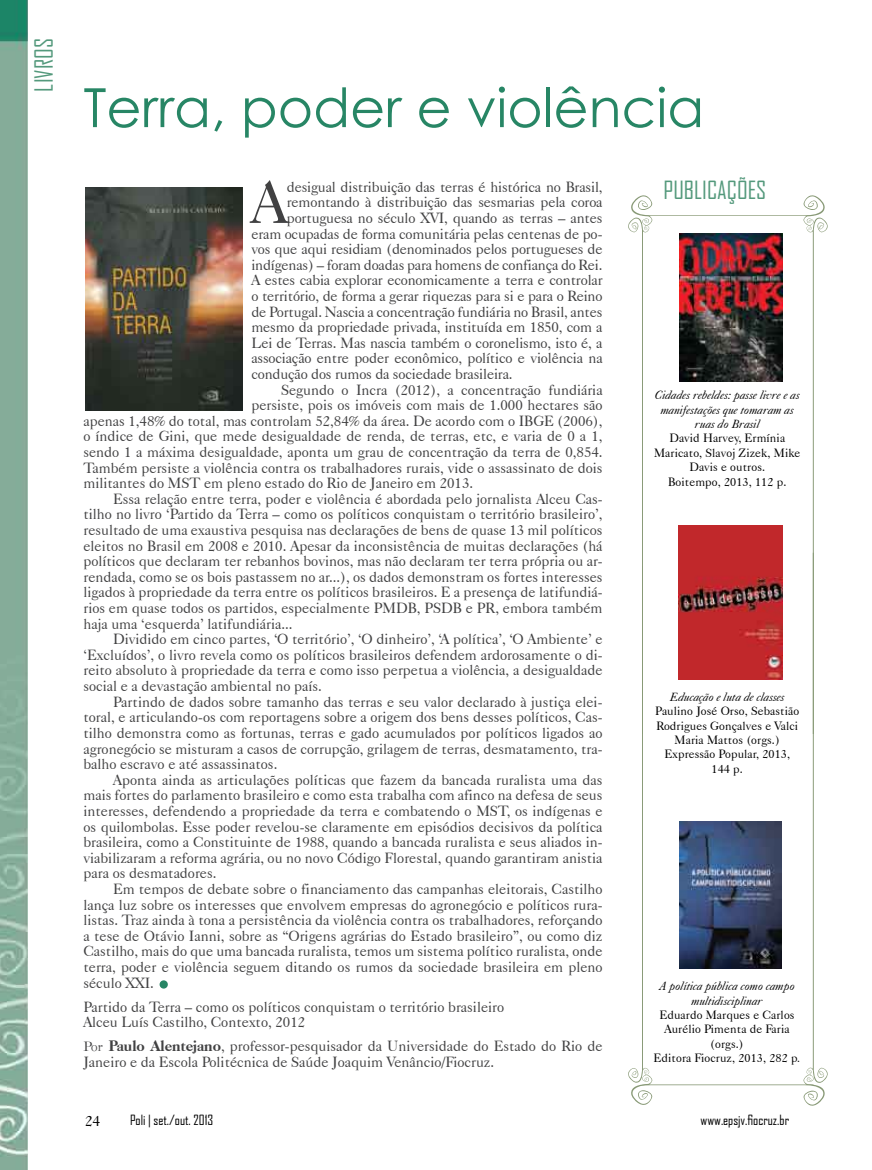
<style>
.page{position:relative;width:872px;height:1170px;background:#fff}
.page>*{position:absolute;margin:0;border:0;box-sizing:border-box;transform-origin:0 0}
.t1{font:59.7px "Caslon 540 BT";color:#414142}
.t2{font:54px "Century Gothic";color:#278665}
.t3{font:24px "Agency FB";color:#54997c}
.t4{font:15px "Caslon 540 BT";color:#000}
.t5{font:14.7px/15.6px "Caslon 540 BT";color:#414142}
.t6{font:13.5px "Agency FB";color:#000}
.t7{font:12px/14.4px "Caslon 540 BT";letter-spacing:.01em;color:#000;text-align:center}
.t8{font:italic 12px/14.4px "Caslon 540 BT";letter-spacing:.01em;color:#000;text-align:center}
.s1{font-family:"Caslon Old Face BT"}
.s2{font-family:"Caslon Old Face BT";font-weight:800}
.s3{font-style:italic}
</style>
<div class="page">
<img style="left:0;top:0;width:28px;height:1169px">
<svg style="left:642px;top:195px;width:186px;height:357px"></svg>
<svg style="left:642px;top:552px;width:186px;height:554px"></svg>
<div style="left:160px;top:980px;width:8px;height:8px;background:#278665;border-radius:50%"></div>
<img style="left:679px;top:233px;width:103px;height:149px">
<img style="left:679px;top:526px;width:103px;height:153px">
<img style="left:680px;top:821px;width:101px;height:147px">
<img style="left:86px;top:187px;width:156px;height:224px">
<h3 class="t3" style="left:29px;top:91px;width:52px;rotate:-90deg">livros</h3>
<h2 class="t2" style="left:83px;top:70px;width:622px">Terra, poder e violência</h2>
<h1 class="t1" style="left:251px;top:165px;width:38px">A</h1>
<p class="t5" style="left:287px;top:178px;width:317px">desigual distribuição das terras é histórica no Brasil,</p>
<p class="t5" style="left:287px;top:194px;width:317px">remontando à distribuição das sesmarias pela coroa</p>
<p class="t5" style="left:287px;top:210px;width:317px">portuguesa no século XVI, quando as terras – antes</p>
<p class="t5" style="left:251px;top:225px;width:353px">eram ocupadas de forma comunitária pelas centenas de po-</p>
<p class="t5" style="left:251px;top:241px;width:353px">vos que aqui residiam (denominados pelos portugueses de</p>
<p class="t5" style="left:251px;top:256px;width:353px">indígenas) – foram doadas para homens de confiança do Rei.</p>
<p class="t5" style="left:251px;top:272px;width:353px">A estes cabia explorar economicamente a terra e controlar</p>
<p class="t5" style="left:251px;top:288px;width:352px">o território, de forma a gerar riquezas para si e para o Reino</p>
<p class="t5" style="left:251px;top:303px;width:353px">de Portugal. Nascia a concentração fundiária no Brasil, antes</p>
<p class="t5" style="left:251px;top:319px;width:353px">mesmo da propriedade privada, instituída em 1850, com a</p>
<p class="t5" style="left:251px;top:334px;width:352px">Lei de Terras. Mas nascia também o coronelismo, isto é, a</p>
<p class="t5" style="left:251px;top:350px;width:353px">associação entre poder econômico, político e violência na</p>
<p class="t5" style="left:251px;top:366px;width:263px">condução dos rumos da sociedade brasileira.</p>
<p class="t5" style="left:281px;top:381px;width:323px">Segundo o Incra (2012), a concentração fundiária</p>
<p class="t5" style="left:251px;top:397px;width:353px">persiste, pois os imóveis com mais de 1.000 hectares são</p>
<p class="t5" style="left:83px;top:412px;width:520px">apenas 1,48% do total, mas controlam 52,84% da área. De acordo com o IBGE (2006),</p>
<p class="t5" style="left:83px;top:428px;width:520px">o índice de Gini, que mede desigualdade de renda, de terras, etc, e varia de 0 a 1,</p>
<p class="t5" style="left:83px;top:444px;width:520px">sendo 1 a máxima desigualdade, aponta um grau de concentração da terra de 0,854.</p>
<p class="t5" style="left:83px;top:459px;width:520px">Também persiste a violência contra os trabalhadores rurais, vide o assassinato de dois</p>
<p class="t5" style="left:83px;top:475px;width:391px">militantes do MST em pleno estado do Rio de Janeiro em 2013.</p>
<p class="t5" style="left:113px;top:490px;width:491px">Essa relação entre terra, poder e violência é abordada pelo jornalista Alceu Cas-</p>
<p class="t5" style="left:83px;top:506px;width:520px">tilho no livro ‘Partido da Terra – como os políticos conquistam o território brasileiro’,</p>
<p class="t5" style="left:83px;top:522px;width:520px">resultado de uma exaustiva pesquisa nas declarações de bens de quase 13 mil políticos</p>
<p class="t5" style="left:83px;top:537px;width:520px">eleitos no Brasil em 2008 e 2010. Apesar da inconsistência de muitas declarações (há</p>
<p class="t5" style="left:83px;top:553px;width:520px">políticos que declaram ter rebanhos bovinos, mas não declaram ter terra própria ou ar-</p>
<p class="t5" style="left:83px;top:568px;width:520px">rendada, como se os bois pastassem no ar...), os dados demonstram os fortes interesses</p>
<p class="t5" style="left:83px;top:584px;width:520px">ligados à propriedade da terra entre os políticos brasileiros. E a presença de latifundiá-</p>
<p class="t5" style="left:83px;top:600px;width:520px">rios em quase todos os partidos, especialmente PMDB, PSDB e PR, embora também</p>
<p class="t5" style="left:83px;top:615px;width:211px">haja uma ‘esquerda’ latifundiária...</p>
<p class="t5" style="left:113px;top:631px;width:491px">Dividido em cinco partes, ‘O território’, ‘O dinheiro’, ‘A política’, ‘O Ambiente’ e</p>
<p class="t5" style="left:83px;top:646px;width:520px">‘Excluídos’, o livro revela como os políticos brasileiros defendem ardorosamente o di-</p>
<p class="t5" style="left:83px;top:662px;width:520px">reito absoluto à propriedade da terra e como isso perpetua a violência, a desigualdade</p>
<p class="t5" style="left:83px;top:678px;width:240px">social e a devastação ambiental no país.</p>
<p class="t5" style="left:113px;top:693px;width:491px">Partindo de dados sobre tamanho das terras e seu valor declarado à justiça elei-</p>
<p class="t5" style="left:83px;top:709px;width:520px">toral, e articulando-os com reportagens sobre a origem dos bens desses políticos, Cas-</p>
<p class="t5" style="left:83px;top:724px;width:520px">tilho demonstra como as fortunas, terras e gado acumulados por políticos ligados ao</p>
<p class="t5" style="left:83px;top:740px;width:520px">agronegócio se misturam a casos de corrupção, grilagem de terras, desmatamento, tra-</p>
<p class="t5" style="left:83px;top:756px;width:195px">balho escravo e até assassinatos.</p>
<p class="t5" style="left:113px;top:771px;width:491px">Aponta ainda as articulações políticas que fazem da bancada ruralista uma das</p>
<p class="t5" style="left:83px;top:787px;width:520px">mais fortes do parlamento brasileiro e como esta trabalha com afinco na defesa de seus</p>
<p class="t5" style="left:83px;top:802px;width:520px">interesses, defendendo a propriedade da terra e combatendo o MST, os indígenas e</p>
<p class="t5" style="left:83px;top:818px;width:520px">os quilombolas. Esse poder revelou-se claramente em episódios decisivos da política</p>
<p class="t5" style="left:83px;top:834px;width:520px">brasileira, como a Constituinte de 1988, quando a bancada ruralista e seus aliados in-</p>
<p class="t5" style="left:83px;top:849px;width:520px">viabilizaram a reforma agrária, ou no novo Código Florestal, quando garantiram anistia</p>
<p class="t5" style="left:83px;top:865px;width:135px">para os desmatadores.</p>
<p class="t5" style="left:113px;top:880px;width:491px">Em tempos de debate sobre o financiamento das campanhas eleitorais, Castilho</p>
<p class="t5" style="left:83px;top:896px;width:520px">lança luz sobre os interesses que envolvem empresas do agronegócio e políticos rura-</p>
<p class="t5" style="left:83px;top:911px;width:520px">listas. Traz ainda à tona a persistência da violência contra os trabalhadores, reforçando</p>
<p class="t5" style="left:83px;top:927px;width:520px">a tese de Otávio Ianni, sobre as “Origens agrárias do Estado brasileiro”, ou como diz</p>
<p class="t5" style="left:83px;top:943px;width:520px">Castilho, mais do que uma bancada ruralista, temos um sistema político ruralista, onde</p>
<p class="t5" style="left:83px;top:958px;width:520px">terra, poder e violência seguem ditando os rumos da sociedade brasileira em pleno</p>
<p class="t5" style="left:83px;top:974px;width:72px">século XXI.</p>
<p class="t5" style="left:83px;top:998px;width:422px">Partido da Terra – como os políticos conquistam o território brasileiro<br>Alceu Luís Castilho, Contexto, 2012</p>
<p class="t5" style="left:83px;top:1038px;width:520px"><span class="s1">Por</span> <span class="s2">Paulo Alentejano</span>, professor-pesquisador da Universidade do Estado do Rio de<br>Janeiro e da Escola Politécnica de Saúde Joaquim Venâncio/Fiocruz.</p>
<h3 class="t3" style="left:663px;top:175px;width:10px">publicaç</h3>
<h3 class="t3" style="left:737px;top:175px;width:20px">ões</h3>
<p class="t8" style="left:655px;top:387px;width:146px">Cidades rebeldes: passe livre e as manifestações que tomaram as ruas do Brasil</p>
<p class="t7" style="left:654px;top:431px;width:148px">David Harvey, Ermínia<br>Maricato, Slavoj Zizek, Mike<br>Davis e outros.<br>Boitempo, 2013, 112 p.</p>
<p class="t8" style="left:670px;top:689px;width:116px">Educação e luta de classes</p>
<p class="t7" style="left:655px;top:703px;width:145px">Paulino José Orso, Sebastião<br>Rodrigues Gonçalves e Valci<br>Maria Mattos (orgs.)<br>Expressão Popular, 2013,<br>144 p.</p>
<p class="t8" style="left:659px;top:978px;width:137px">A política pública como campo multidisciplinar</p>
<p class="t7" style="left:653px;top:1007px;width:148px">Eduardo Marques e Carlos<br>Aurélio Pimenta de Faria (orgs.)<br>Editora Fiocruz, 2013, 282 p<span class="s3">.</span></p>
<p class="t4" style="left:85px;top:1111px;width:17px">24</p>
<p class="t6" style="left:130px;top:1111px;width:84px">Poli | set./out. 2013</p>
<p class="t6" style="left:700px;top:1111px;width:90px">www.epsjv.fiocruz.br</p>
</div>
